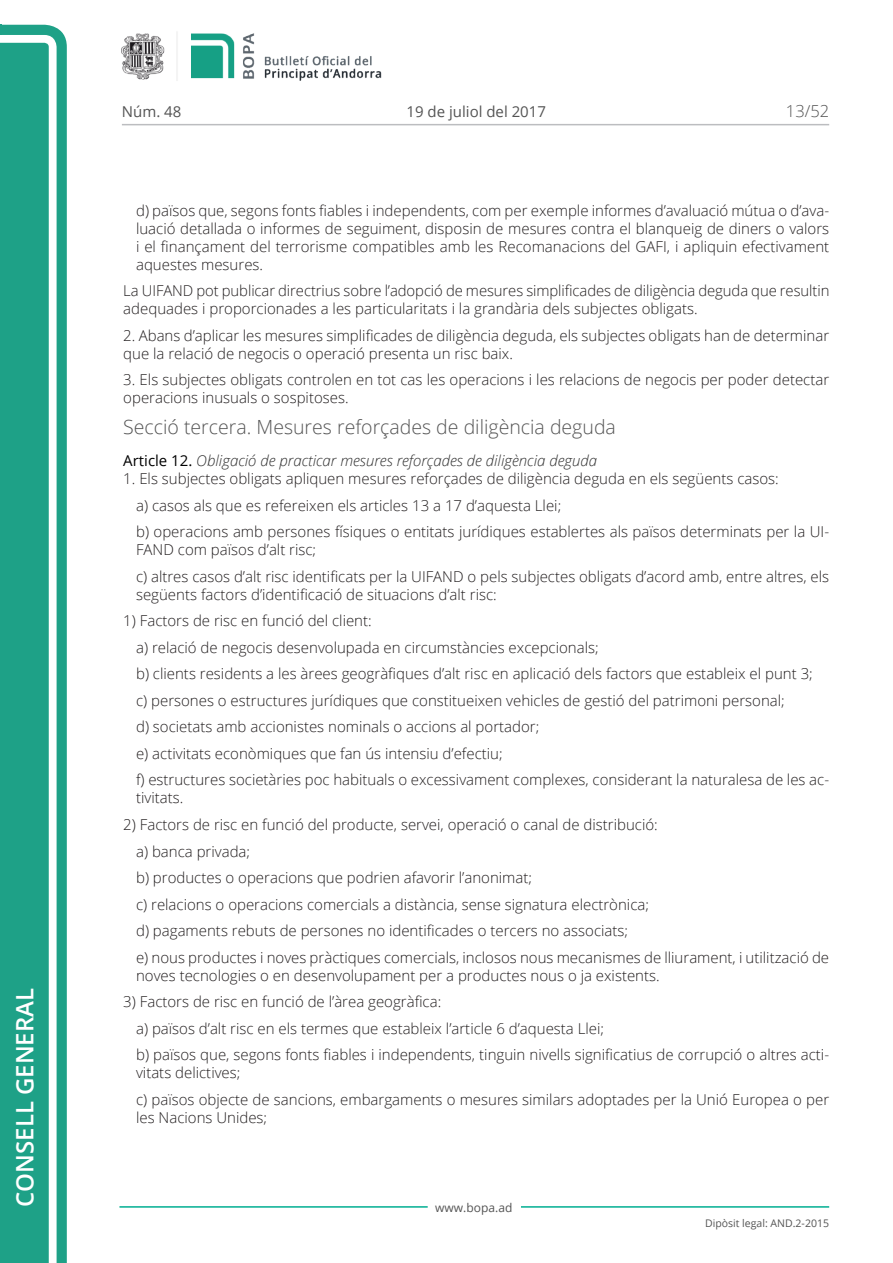
<style>
.page{position:relative;width:893px;height:1263px;background:#fff}
.page>*{position:absolute;margin:0;border:0;box-sizing:border-box;transform-origin:0 0}
.t1{font:600 24px "Open Sans";color:#fff}
.Titol_5{font:300 19.5px "Open Sans";color:#545454}
.t2{font:300 16.5px "Open Sans";color:#545454}
.Body_text_i{font:300 15px/18px "Open Sans";color:#231f20}
.Body_text{font:300 15px/18px "Open Sans";color:#231f20}
.Titol_7{font:italic 300 15px "Open Sans";color:#303030}
.t3{font:15px "Open Sans";color:#545454}
.t4{font:12px "Open Sans";color:#545454}
.t5{font:10.5px "Open Sans";color:#545454}
.s1{font-weight:400;font-style:normal;color:#000}
</style>
<div class="page">
<svg style="left:0;top:25px;width:67px;height:1238px;fill:#1ea187"></svg>
<div style="left:0;top:43px;width:49px;height:1220px;background:#1ea187"></div>
<img style="left:122px;top:32px;width:260px;height:49px">
<hr style="left:119px;top:1206px;width:309px;height:2px;background:#00ae91">
<hr style="left:521px;top:1206px;width:308px;height:2px;background:#00ae91">
<hr style="left:122px;top:124px;width:707px;height:1px;background:#bcbdc0">
<h1 class="t1" style="left:8px;top:1207px;width:220px;rotate:-90deg">Consell General</h1>
<p class="t3" style="left:122px;top:102px;width:61px">Núm. 48</p>
<p class="t3" style="left:406px;top:102px;width:141px">19 de juliol del 2017</p>
<p class="t2" style="left:786px;top:100px;width:45px">13/52</p>
<p class="Body_text_i" style="left:136px;top:201px;width:695px;text-align:justify">d) països que, segons fonts fiables i independents, com per exemple informes d’avaluació mútua o d’ava&shy;luació detallada o informes de seguiment, disposin de mesures contra el blanqueig de diners o valors i el finançament del terrorisme compatibles amb les Recomanacions del GAFI, i apliquin efectivament aquestes mesures.</p>
<p class="Body_text" style="left:123px;top:281px;width:708px">La UIFAND pot publicar directrius sobre l’adopció de mesures simplificades de diligència deguda que resultin adequades i proporcionades a les particularitats i la grandària dels subjectes obligats.</p>
<p class="Body_text" style="left:123px;top:326px;width:707px">2. Abans d’aplicar les mesures simplificades de diligència deguda, els subjectes obligats han de determinar que la relació de negocis o operació presenta un risc baix.</p>
<p class="Body_text" style="left:123px;top:370px;width:707px">3. Els subjectes obligats controlen en tot cas les operacions i les relacions de negocis per poder detectar operacions inusuals o sospitoses.</p>
<p class="Titol_5" style="left:123px;top:414px;width:494px">Secció tercera. Mesures reforçades de diligència deguda</p>
<p class="Titol_7" style="left:123px;top:451px;width:475px"><span class="s1">Article 12.</span> Obligació de practicar mesures reforçades de diligència deguda</p>
<p class="Body_text" style="left:123px;top:470px;width:657px">1. Els subjectes obligats apliquen mesures reforçades de diligència deguda en els següents casos:</p>
<p class="Body_text_i" style="left:136px;top:496px;width:427px">a) casos als que es refereixen els articles 13 a 17 d’aquesta Llei;</p>
<p class="Body_text_i" style="left:136px;top:523px;width:695px">b) operacions amb persones físiques o entitats jurídiques establertes als països determinats per la UI-<br>FAND com països d’alt risc;</p>
<p class="Body_text_i" style="left:136px;top:567px;width:695px">c) altres casos d’alt risc identificats per la UIFAND o pels subjectes obligats d’acord amb, entre altres, els següents factors d’identificació de situacions d’alt risc:</p>
<p class="Body_text" style="left:123px;top:612px;width:250px">1) Factors de risc en funció del client:</p>
<p class="Body_text_i" style="left:136px;top:638px;width:464px">a) relació de negocis desenvolupada en circumstàncies excepcionals;</p>
<p class="Body_text_i" style="left:136px;top:665px;width:678px">b) clients residents a les àrees geogràfiques d’alt risc en aplicació dels factors que estableix el punt 3;</p>
<p class="Body_text_i" style="left:136px;top:691px;width:650px">c) persones o estructures jurídiques que constitueixen vehicles de gestió del patrimoni personal;</p>
<p class="Body_text_i" style="left:136px;top:718px;width:405px">d) societats amb accionistes nominals o accions al portador;</p>
<p class="Body_text_i" style="left:136px;top:744px;width:368px">e) activitats econòmiques que fan ús intensiu d’efectiu;</p>
<p class="Body_text_i" style="left:136px;top:771px;width:695px">f) estructures societàries poc habituals o excessivament complexes, considerant la naturalesa de les ac&shy;tivitats.</p>
<p class="Body_text" style="left:123px;top:815px;width:536px">2) Factors de risc en funció del producte, servei, operació o canal de distribució:</p>
<p class="Body_text_i" style="left:136px;top:842px;width:116px">a) banca privada;</p>
<p class="Body_text_i" style="left:136px;top:868px;width:397px">b) productes o operacions que podrien afavorir l’anonimat;</p>
<p class="Body_text_i" style="left:136px;top:895px;width:514px">c) relacions o operacions comercials a distància, sense signatura electrònica;</p>
<p class="Body_text_i" style="left:136px;top:921px;width:493px">d) pagaments rebuts de persones no identificades o tercers no associats;</p>
<p class="Body_text_i" style="left:136px;top:948px;width:695px">e) nous productes i noves pràctiques comercials, inclosos nous mecanismes de lliurament, i utilització de noves tecnologies o en desenvolupament per a productes nous o ja existents.</p>
<p class="Body_text" style="left:123px;top:992px;width:319px">3) Factors de risc en funció de l’àrea geogràfica:</p>
<p class="Body_text_i" style="left:136px;top:1019px;width:469px">a) països d’alt risc en els termes que estableix l’article 6 d’aquesta Llei;</p>
<p class="Body_text_i" style="left:136px;top:1045px;width:695px">b) països que, segons fonts fiables i independents, tinguin nivells significatius de corrupció o altres acti&shy;vitats delictives;</p>
<p class="Body_text_i" style="left:136px;top:1090px;width:695px">c) països objecte de sancions, embargaments o mesures similars adoptades per la Unió Europea o per les Nacions Unides;</p>
<p class="t4" style="left:435px;top:1199px;width:79px">www.bopa.ad</p>
<p class="t5" style="left:705px;top:1216px;width:125px">Dipòsit legal: AND.2-2015</p>
</div>
